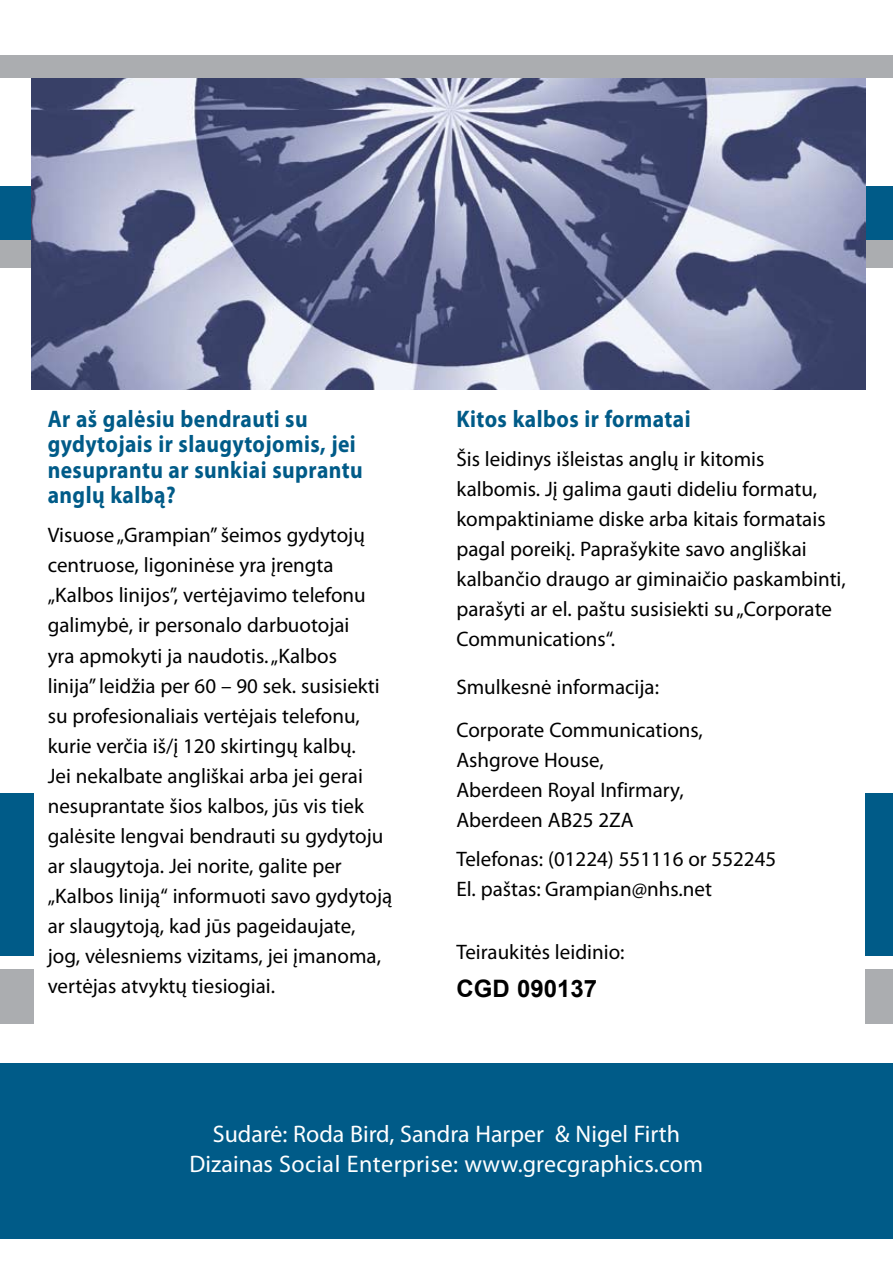
<style>
.page{position:relative;width:893px;height:1263px;background:#fff}
.page>*{position:absolute;margin:0;border:0;box-sizing:border-box;transform-origin:0 0}
.t1{font:700 24px/25.5px "Myriad Pro";letter-spacing:.02em;color:#005b88;scale:.9 1}
.t2{font:24px/30px "Myriad Pro";color:#fff;text-align:center}
.t3{font:700 24px "Arial";color:#000}
.t4{font:21px/30px "Myriad Pro";color:#000}
</style>
<div class="page">
<div style="left:0;top:186px;width:33px;height:54px;background:#005b88"></div>
<div style="left:0;top:240px;width:33px;height:55px;background:#abadb0"></div>
<div style="left:0;top:969px;width:33px;height:54px;background:#abadb0"></div>
<div style="left:0;top:793px;width:33px;height:162px;background:#005b88"></div>
<div style="left:0;top:1063px;width:893px;height:176px;background:#005b88"></div>
<div style="left:0;top:269px;width:893px;height:50px;background:#fff"></div>
<div style="left:866px;top:240px;width:27px;height:28px;background:#abadb0"></div>
<div style="left:866px;top:793px;width:27px;height:162px;background:#005b88"></div>
<div style="left:866px;top:186px;width:27px;height:54px;background:#005b88"></div>
<div style="left:866px;top:969px;width:27px;height:54px;background:#abadb0"></div>
<img style="left:32px;top:78px;width:834px;height:312px">
<div style="left:0;top:24px;width:893px;height:54px;background:#abadb0"></div>
<div style="left:0;top:0;width:893px;height:54px;background:#fff"></div>
<p class="t1" style="left:48px;top:405px;width:351px">Ar aš galėsiu bendrauti su gydytojais ir slaugytojomis, jei nesuprantu ar sunkiai suprantu anglų kalbą?</p>
<p class="t4" style="left:48px;top:520px;width:346px">Visuose „Grampian” šeimos gydytojų centruose, ligoninėse yra įrengta „Kalbos linijos”, vertėjavimo telefonu galimybė, ir personalo darbuotojai<br>yra apmokyti ja naudotis. „Kalbos<br>linija” leidžia per 60 – 90 sek. susisiekti su profesionaliais vertėjais telefonu, kurie verčia iš/į 120 skirtingų kalbų.<br>Jei nekalbate angliškai arba jei gerai nesuprantate šios kalbos, jūs vis tiek galėsite lengvai bendrauti su gydytoju ar slaugytoja. Jei norite, galite per „Kalbos liniją“ informuoti savo gydytoją ar slaugytoją, kad jūs pageidaujate, jog, vėlesniems vizitams, jei įmanoma, vertėjas atvyktų tiesiogiai.</p>
<p class="t1" style="left:456px;top:405px;width:262px">Kitos kalbos ir formatai</p>
<p class="t4" style="left:456px;top:443px;width:391px">Šis leidinys išleistas anglų ir kitomis kalbomis. Jį galima gauti dideliu formatu, kompaktiniame diske arba kitais formatais pagal poreikį. Paprašykite savo angliškai kalbančio draugo ar giminaičio paskambinti, parašyti ar el. paštu susisiekti su „Corporate Communications“.</p>
<p class="t4" style="left:456px;top:665px;width:248px;line-height:43.5px">Smulkesnė informacija:<br>Corporate Communications,</p>
<p class="t4" style="left:456px;top:745px;width:229px">Ashgrove House,<br>Aberdeen Royal Infirmary,<br>Aberdeen AB25 2ZA</p>
<p class="t4" style="left:456px;top:844px;width:321px">Telefonas: (01224) 551116 or 552245<br>El. paštas: Grampian@nhs.net</p>
<p class="t4" style="left:456px;top:937px;width:170px">Teiraukitės leidinio:</p>
<p class="t3" style="left:456px;top:975px;width:142px">CGD 090137</p>
<p class="t2" style="left:190px;top:1118px;width:515px">Sudarė: Roda Bird, Sandra Harper &amp; Nigel Firth<br>Dizainas Social Enterprise: www.grecgraphics.com</p>
</div>
